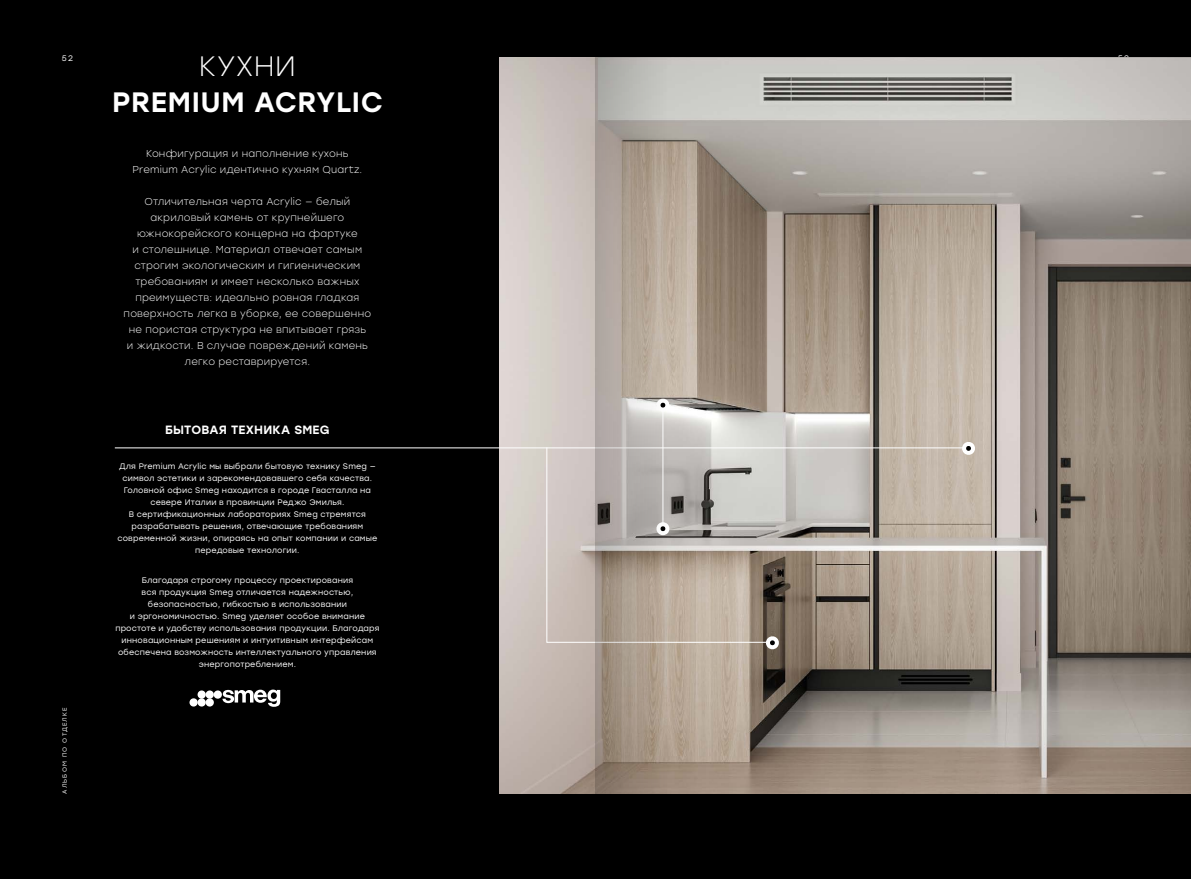
<style>
.page{position:relative;width:1191px;height:879px;background:#000}
.page>*{position:absolute;margin:0;border:0;box-sizing:border-box;transform-origin:0 0}
.t1{font:500 28px "Stolzl";letter-spacing:.02em;color:#fff}
.t2{font:300 28px "Stolzl";letter-spacing:.02em;color:#fff}
.t3{font:500 12px "Stolzl";letter-spacing:.02em;color:#fff}
.t4{font:300 10px/16px "Stolzl";letter-spacing:.02em;color:#fff;text-align:center}
.t5{font:8px/12px "Stolzl";letter-spacing:.02em;color:#fff;text-align:center}
.t6{font:6px "Stolzl";letter-spacing:.19em;color:#fff}
</style>
<div class="page">
<img style="left:499px;top:57px;width:692px;height:737px">
<hr style="left:115px;top:447px;width:853px;height:1px;background:#fff">
<svg style="left:958px;top:438px;width:21px;height:19px"></svg>
<svg style="left:189px;top:689px;width:91px;height:18px"></svg>
<svg style="left:546px;top:446px;width:227px;height:197px;background:#bcb3ac"></svg>
<svg style="left:762px;top:632px;width:21px;height:19px"></svg>
<svg style="left:666px;top:394px;width:7px;height:20px"></svg>
<svg style="left:666px;top:518px;width:7px;height:19px"></svg>
<svg style="left:595px;top:57px;width:71px;height:737px;background:#ada298"></svg>
<p class="t5" style="left:62px;top:52px;width:13px">52</p>
<p class="t5" style="left:1117px;top:52px;width:13px">53</p>
<h1 class="t2" style="left:199px;top:47px;width:98px">КУХНИ</h1>
<h1 class="t1" style="left:112px;top:82px;width:272px">PREMIUM ACRYLIC</h1>
<p class="t4" style="left:132px;top:145px;width:231px">Конфигурация и наполнение кухонь<br>Premium Acrylic идентично кухням Quartz.</p>
<p class="t4" style="left:124px;top:193px;width:249px">Отличительная черта Acrylic — белый акриловый камень от крупнейшего южнокорейского концерна на фартуке<br>и столешнице. Материал отвечает самым строгим экологическим и гигиеническим требованиям и имеет несколько важных преимуществ: идеально ровная гладкая поверхность легка в уборке, ее совершенно не пористая структура не впитывает грязь<br>и жидкости. В случае повреждений камень легко реставрируется.</p>
<p class="t6" style="left:61px;top:794px;width:88px;rotate:-90deg">АЛЬБОМ ПО ОТДЕЛКЕ</p>
<h2 class="t3" style="left:165px;top:422px;width:166px">БЫТОВАЯ ТЕХНИКА SMEG</h2>
<p class="t5" style="left:117px;top:460px;width:261px">Для Premium Acrylic мы выбрали бытовую технику Smeg — символ эстетики и зарекомендовавшего себя качества.<br>Головной офис Smeg находится в городе Гвасталла на севере Италии в провинции Реджо Эмилья.<br>В сертификационных лабораториях Smeg стремятся разрабатывать решения, отвечающие требованиям современной жизни, опираясь на опыт компании и самые передовые технологии.</p>
<p class="t5" style="left:115px;top:573px;width:265px">Благодаря строгому процессу проектирования<br>вся продукция Smeg отличается надежностью, безопасностью, гибкостью в использовании<br>и эргономичностью. Smeg уделяет особое внимание простоте и удобству использования продукции. Благодаря инновационным решениям и интуитивным интерфейсам обеспечена возможность интеллектуального управления энергопотреблением.</p>
</div>
